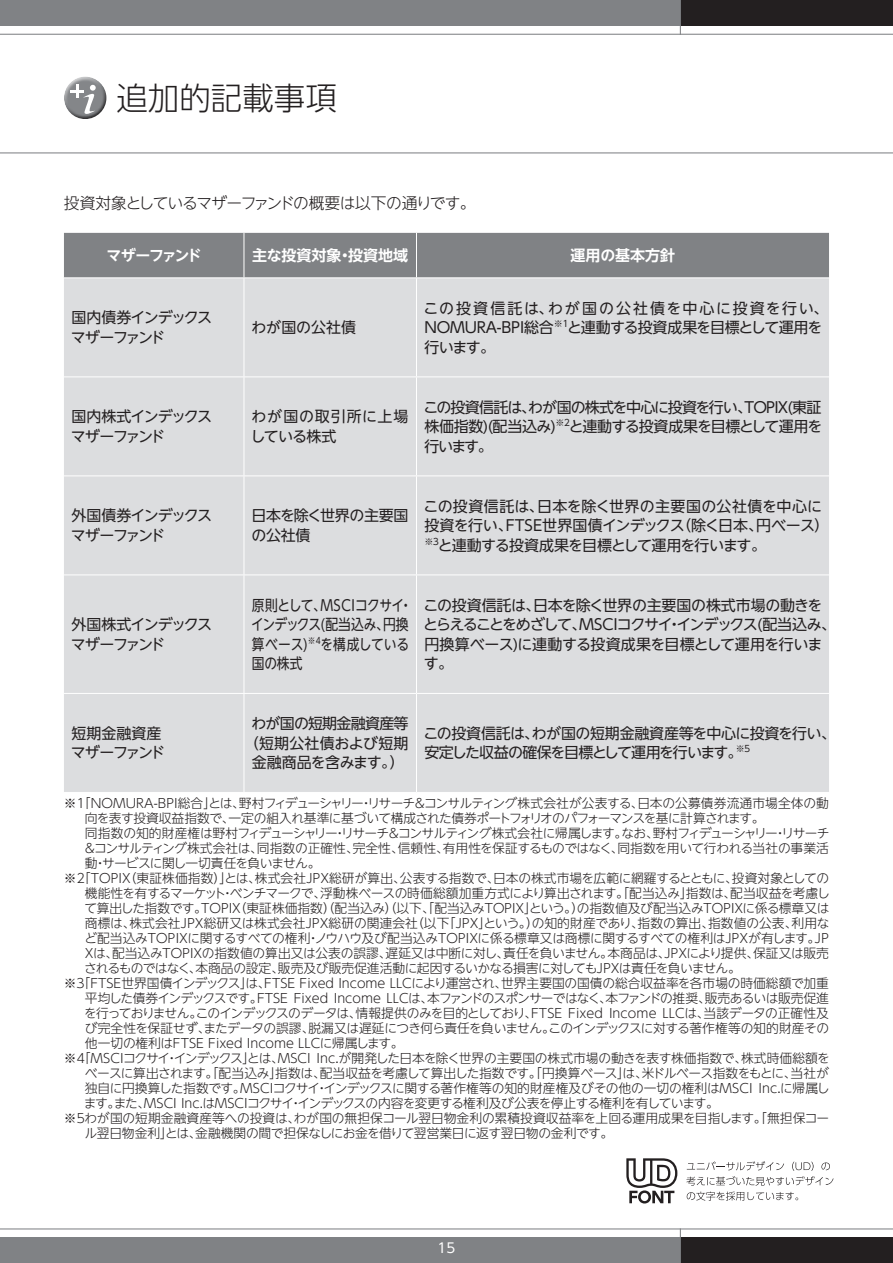
<style>
.page{position:relative;width:893px;height:1263px;background:#fff}
.page>*{position:absolute;margin:0;border:0;box-sizing:border-box;transform-origin:0 0}
.t1{font:300 31.5px "UD Shin Go NT Pro";color:#231f20}
.t2{font:300 15.75px "UD Shin Go NT Pro";letter-spacing:-.065em;color:#231f20}
.t3{font:15px/19.5px "UD Shin Go NT Pro";letter-spacing:-.035em;color:#231f20}
.t4{font:15px/19.5px "UD Shin Go NT Pro";letter-spacing:-.015em;color:#231f20}
.t5{font:15px/19.5px "UD Shin Go NT Pro";letter-spacing:-.095em;color:#231f20}
.t6{font:15px/19.5px "UD Shin Go NT Pro";letter-spacing:-.01em;color:#231f20}
.t7{font:15px/19.5px "UD Shin Go NT Pro";letter-spacing:-.035em;color:#231f20;scale:.85 1}
.t8{font:700 15px "UD Shin Go NT Pro De";letter-spacing:-.005em;color:#fff}
.t9{font:15px/19.5px "UD Shin Go NT Pro";letter-spacing:.035em;color:#231f20}
.t10{font:700 15px "UD Shin Go NT Pro De";letter-spacing:-.12em;color:#fff}
.t11{font:15px "UD Shin Go NT Pro";letter-spacing:-.005em;color:#231f20}
.t12{font:13.5px "UD Shin Go NT Pro";color:#fff}
.t13{font:300 12.75px "UD Shin Go NT Pro";letter-spacing:-.03em;color:#231f20}
.t14{font:300 12.75px "UD Shin Go NT Pro";letter-spacing:-.01em;color:#231f20}
.t15{font:300 12.75px "UD Shin Go NT Pro";letter-spacing:-.06em;color:#231f20}
.t16{font:300 12.75px "UD Shin Go NT Pro";color:#231f20}
.t17{font:300 12.75px "UD Shin Go NT Pro";letter-spacing:-.065em;color:#231f20}
</style>
<div class="page">
<div style="left:0;top:1237px;width:680px;height:26px;background:#808285"></div>
<hr style="left:0;top:152px;width:893px;height:1px;background:#808285">
<hr style="left:0;top:1228px;width:893px;height:1px;background:#808285">
<div style="left:680px;top:1237px;width:213px;height:26px;background:#231f20"></div>
<hr style="left:680px;top:1228px;width:1px;height:35px;background:#808285">
<div style="left:0;top:0;width:680px;height:26px;background:#808285"></div>
<hr style="left:0;top:34px;width:893px;height:1px;background:#808285">
<div style="left:680px;top:0;width:213px;height:26px;background:#231f20"></div>
<hr style="left:680px;top:0;width:1px;height:35px;background:#808285">
<div style="left:64px;top:233px;width:765px;height:44px;background:#808285"></div>
<div style="left:64px;top:278px;width:765px;height:514px;background:#dcdddf"></div>
<hr style="left:244px;top:233px;width:1px;height:44px;background:#fff">
<hr style="left:416px;top:233px;width:1px;height:44px;background:#fff">
<hr style="left:244px;top:278px;width:1px;height:98px;background:#fff">
<hr style="left:416px;top:278px;width:1px;height:98px;background:#fff">
<hr style="left:244px;top:377px;width:1px;height:98px;background:#fff">
<hr style="left:416px;top:377px;width:1px;height:98px;background:#fff">
<hr style="left:244px;top:476px;width:1px;height:98px;background:#fff">
<hr style="left:416px;top:476px;width:1px;height:98px;background:#fff">
<hr style="left:244px;top:575px;width:1px;height:118px;background:#fff">
<hr style="left:416px;top:575px;width:1px;height:118px;background:#fff">
<hr style="left:244px;top:694px;width:1px;height:98px;background:#fff">
<hr style="left:416px;top:694px;width:1px;height:98px;background:#fff">
<hr style="left:64px;top:376px;width:180px;height:1px;background:#fff">
<hr style="left:244px;top:376px;width:172px;height:1px;background:#fff">
<hr style="left:416px;top:376px;width:413px;height:1px;background:#fff">
<hr style="left:64px;top:475px;width:180px;height:1px;background:#fff">
<hr style="left:244px;top:475px;width:172px;height:1px;background:#fff">
<hr style="left:416px;top:475px;width:413px;height:1px;background:#fff">
<hr style="left:64px;top:574px;width:180px;height:1px;background:#fff">
<hr style="left:244px;top:574px;width:172px;height:1px;background:#fff">
<hr style="left:416px;top:574px;width:413px;height:1px;background:#fff">
<hr style="left:64px;top:693px;width:180px;height:1px;background:#fff">
<hr style="left:244px;top:693px;width:172px;height:1px;background:#fff">
<hr style="left:416px;top:693px;width:413px;height:1px;background:#fff">
<div style="left:64px;top:76px;width:43px;height:34px;background:#fff;opacity:.75"></div>
<div style="left:64px;top:83px;width:44px;height:38px;background:#231f20;opacity:.75"></div>
<svg style="left:686px;top:1161px;width:147px;height:39px"></svg>
<svg style="left:626px;top:1158px;width:51px;height:45px"></svg>
<h1 class="t1" style="left:116px;top:72px;width:222px">追加的記載事項</h1>
<p class="t2" style="left:64px;top:191px;width:413px">投資対象としているマザーファンドの概要は以下の通りです。</p>
<p class="t10" style="left:106px;top:243px;width:97px">マザーファンド</p>
<p class="t8" style="left:252px;top:243px;width:157px">主な投資対象・投資地域</p>
<p class="t8" style="left:571px;top:243px;width:106px">運用の基本方針</p>
<p class="t5" style="left:71px;top:307px;width:143px">国内債券インデックスマザーファンド</p>
<p class="t11" style="left:252px;top:315px;width:106px">わが国の公社債</p>
<p class="t6" style="left:423px;top:298px;width:407px">この投資信託は、わが国の公社債を中心に投資を行い、<br>NOMURA-BPI総合<sup>※１</sup>と連動する投資成果を目標として運用を行います。</p>
<p class="t5" style="left:71px;top:406px;width:143px">国内株式インデックスマザーファンド</p>
<p class="t9" style="left:250px;top:406px;width:160px">わが国の取引所に上場している株式</p>
<p class="t3" style="left:423px;top:397px;width:400px;text-align:justify">この投資信託は、わが国の株式を中心に投資を行い、ＴＯＰＩＸ(東証株価指数)(配当込み)<sup>※２</sup>と連動する投資成果を目標として運用を行います。</p>
<p class="t5" style="left:71px;top:505px;width:143px">外国債券インデックスマザーファンド</p>
<p class="t3" style="left:252px;top:505px;width:158px">日本を除く世界の主要国の公社債</p>
<p class="t4" style="left:423px;top:496px;width:408px">この投資信託は、日本を除く世界の主要国の公社債を中心に投資を行い、FTSE世界国債インデックス（除く日本、円ベース）<sup>※３</sup>と連動する投資成果を目標として運用を行います。</p>
<p class="t5" style="left:71px;top:614px;width:143px">外国株式インデックスマザーファンド</p>
<p class="t7" style="left:251px;top:595px;width:191px">原則として、ＭＳＣＩコクサイ・インデックス(配当込み、円換算ベース)<sup>※４</sup>を構成している国の株式</p>
<p class="t3" style="left:423px;top:595px;width:414px">この投資信託は、日本を除く世界の主要国の株式市場の動きをとらえることをめざして、ＭＳＣＩコクサイ・インデックス(配当込み、円換算ベース)に連動する投資成果を目標として運用を行います。</p>
<p class="t3" style="left:71px;top:723px;width:96px">短期金融資産マザーファンド</p>
<p class="t3" style="left:244px;top:713px;width:166px;text-align:center">わが国の短期金融資産等（短期公社債および短期金融商品を含みます。）</p>
<p class="t3" style="left:423px;top:723px;width:414px">この投資信託は、わが国の短期金融資産等を中心に投資を行い、安定した収益の確保を目標として運用を行います。<sup>※５</sup></p>
<p class="t14" style="left:64px;top:793px;width:766px">※１「NOMURA-BPI総合」とは、野村フィデューシャリー・リサーチ＆コンサルティング株式会社が公表する、日本の公募債券流通市場全体の動</p>
<p class="t13" style="left:85px;top:808px;width:681px">向を表す投資収益指数で、一定の組入れ基準に基づいて構成された債券ポートフォリオのパフォーマンスを基に計算されます。</p>
<p class="t15" style="left:85px;top:823px;width:746px">同指数の知的財産権は野村フィデューシャリー・リサーチ＆コンサルティング株式会社に帰属します。なお、野村フィデューシャリー・リサーチ</p>
<p class="t13" style="left:83px;top:838px;width:747px">＆コンサルティング株式会社は、同指数の正確性、完全性、信頼性、有用性を保証するものではなく、同指数を用いて行われる当社の事業活</p>
<p class="t17" style="left:85px;top:853px;width:237px">動・サービスに関し一切責任を負いません。</p>
<p class="t14" style="left:64px;top:868px;width:767px">※２「TOPIX（東証株価指数）」とは、株式会社ＪＰＸ総研が算出、公表する指数で、日本の株式市場を広範に網羅するとともに、投資対象としての</p>
<p class="t13" style="left:85px;top:883px;width:746px">機能性を有するマーケット・ベンチマークで、浮動株ベースの時価総額加重方式により算出されます。「配当込み」指数は、配当収益を考慮し</p>
<p class="t13" style="left:84px;top:898px;width:746px">て算出した指数です。TOPIX（東証株価指数）（配当込み）（以下、「配当込みＴＯＰＩＸ」という。）の指数値及び配当込みＴＯＰＩＸに係る標章又は</p>
<p class="t14" style="left:85px;top:913px;width:746px">商標は、株式会社ＪＰＸ総研又は株式会社ＪＰＸ総研の関連会社（以下「ＪＰＸ」という。）の知的財産であり、指数の算出、指数値の公表、利用な</p>
<p class="t13" style="left:84px;top:928px;width:749px">ど配当込みＴＯＰＩＸに関するすべての権利・ノウハウ及び配当込みＴＯＰＩＸに係る標章又は商標に関するすべての権利はＪＰＸが有します。ＪＰ</p>
<p class="t13" style="left:83px;top:943px;width:748px">Ｘは、配当込みＴＯＰＩＸの指数値の算出又は公表の誤謬、遅延又は中断に対し、責任を負いません。本商品は、ＪＰＸにより提供、保証又は販売</p>
<p class="t13" style="left:84px;top:958px;width:658px">されるものではなく、本商品の設定、販売及び販売促進活動に起因するいかなる損害に対してもＪＰＸは責任を負いません。</p>
<p class="t16" style="left:64px;top:973px;width:767px">※３「FTSE世界国債インデックス」は、FTSE Fixed Income LLCにより運営され、世界主要国の国債の総合収益率を各市場の時価総額で加重</p>
<p class="t15" style="left:85px;top:988px;width:745px">平均した債券インデックスです。FTSE Fixed Income LLCは、本ファンドのスポンサーではなく、本ファンドの推奨、販売あるいは販売促進</p>
<p class="t13" style="left:84px;top:1003px;width:746px">を行っておりません。このインデックスのデータは、情報提供のみを目的としており、FTSE Fixed Income LLCは、当該データの正確性及</p>
<p class="t13" style="left:85px;top:1018px;width:746px">び完全性を保証せず、またデータの誤謬、脱漏又は遅延につき何ら責任を負いません。このインデックスに対する著作権等の知的財産その</p>
<p class="t16" style="left:85px;top:1033px;width:320px">他一切の権利はFTSE Fixed Income LLCに帰属します。</p>
<p class="t14" style="left:64px;top:1048px;width:767px">※４「MSCIコクサイ・インデックス」とは、MSCI Inc.が開発した日本を除く世界の主要国の株式市場の動きを表す株価指数で、株式時価総額を</p>
<p class="t13" style="left:85px;top:1063px;width:745px">ベースに算出されます。「配当込み」指数は、配当収益を考慮して算出した指数です。「円換算ベース」は、米ドルベース指数をもとに、当社が</p>
<p class="t14" style="left:85px;top:1078px;width:746px">独自に円換算した指数です。MSCIコクサイ・インデックスに関する著作権等の知的財産権及びその他の一切の権利はMSCI Inc.に帰属し</p>
<p class="t15" style="left:84px;top:1093px;width:636px">ます。また、MSCI Inc.はMSCIコクサイ・インデックスの内容を変更する権利及び公表を停止する権利を有しています。</p>
<p class="t14" style="left:64px;top:1108px;width:767px">※５わが国の短期金融資産等への投資は、わが国の無担保コール翌日物金利の累積投資収益率を上回る運用成果を目指します。「無担保コー</p>
<p class="t13" style="left:84px;top:1123px;width:530px">ル翌日物金利」とは、金融機関の間で担保なしにお金を借りて翌営業日に返す翌日物の金利です。</p>
<p class="t12" style="left:438px;top:1237px;width:19px">15</p>
</div>
